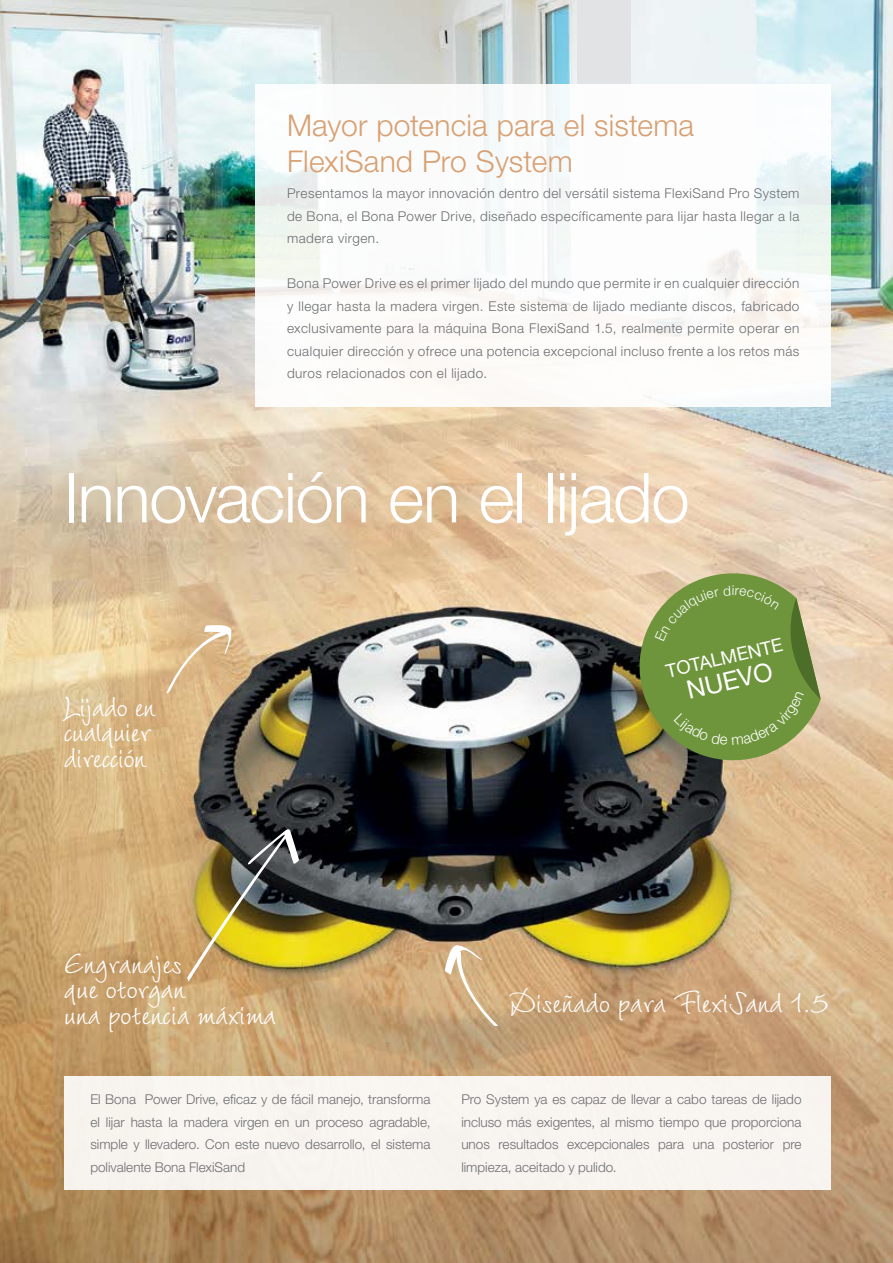
<style>
.page{position:relative;width:893px;height:1263px;background:#fff}
.page>*{position:absolute;margin:0;border:0;box-sizing:border-box;transform-origin:0 0}
.t1{font:300 69px "Helvetica Neue LT Std";letter-spacing:-.02em;color:#fff}
.t2{font:42px "Wiesbaden Swing LT Std";color:#fff}
.t3{font:300 30px/36px "Helvetica Neue LT Std";letter-spacing:.005em;color:#d8a072}
.t4{font:25.5px "Helvetica Neue LT Std";color:#fff}
.t5{font:18.6px "Helvetica Neue LT Std";color:#fff}
.t6{font:300 13.5px/22.5px "Helvetica Neue LT Std";letter-spacing:.01em;color:#6d6e71;text-align:justify}
</style>
<div class="page">
<img style="left:0;top:0;width:893px;height:1263px">
<svg style="left:444px;top:945px;width:62px;height:80px;background:#d4b58b"></svg>
<svg style="left:165px;top:623px;width:68px;height:73px;background:#debd91"></svg>
<div style="left:64px;top:1076px;width:766px;height:113px;background:#f8f4f0"></div>
<div style="left:577px;top:0;width:54px;height:182px;background:#e2e3e5"></div>
<div style="left:255px;top:84px;width:575px;height:323px;background:#fff"></div>
<img style="left:157px;top:827px;width:142px;height:182px">
<svg style="left:628px;top:567px;width:193px;height:205px;background:#899b54"></svg>
<h3 class="t3" style="left:287px;top:107px;width:409px">Mayor potencia para el sistema<br>FlexiSand Pro System</h3>
<p class="t6" style="left:287px;top:182px;width:514px">Presentamos la mayor innovación dentro del versátil sistema FlexiSand Pro System de Bona, el Bona Power Drive, diseñado específicamente para lijar hasta llegar a la madera virgen.</p>
<p class="t6" style="left:287px;top:272px;width:514px">Bona Power Drive es el primer lijado del mundo que permite ir en cualquier dirección y llegar hasta la madera virgen. Este sistema de lijado mediante discos, fabricado exclusivamente para la máquina Bona FlexiSand 1.5, realmente permite operar en cualquier dirección y ofrece una potencia excepcional incluso frente a los retos más duros relacionados con el lijado.</p>
<h1 class="t1" style="left:64px;top:456px;width:627px">Innovación en el lijado</h1>
<h2 class="t2" style="left:64px;top:682px;width:93px">Lijado en</h2>
<h2 class="t2" style="left:64px;top:708px;width:88px">cualquier</h2>
<h2 class="t2" style="left:64px;top:734px;width:84px">dirección</h2>
<h3 class="t5" style="left:664px;top:660px;width:121px;rotate:-13deg">TOTALMENTE</h3>
<h3 class="t4" style="left:684px;top:675px;width:89px;rotate:-13deg">NUEVO</h3>
<h2 class="t2" style="left:64px;top:939px;width:120px">Engranajes</h2>
<h2 class="t2" style="left:64px;top:965px;width:123px">que otorgan</h2>
<h2 class="t2" style="left:64px;top:991px;width:214px">una potencia máxima</h2>
<p class="t6" style="left:90px;top:1088px;width:342px">El Bona Power Drive, eficaz y de fácil manejo, transforma el lijar hasta la madera virgen en un proceso agradable, simple y llevadero. Con este nuevo desarrollo, el sistema polivalente Bona FlexiSand</p>
<h2 class="t2" style="left:508px;top:979px;width:322px">Diseñado para FlexiSand 1.5</h2>
<p class="t6" style="left:461px;top:1088px;width:342px">Pro System ya es capaz de llevar a cabo tareas de lijado incluso más exigentes, al mismo tiempo que proporciona unos resultados excepcionales para una posterior pre limpieza, aceitado y pulido.</p>
</div>
